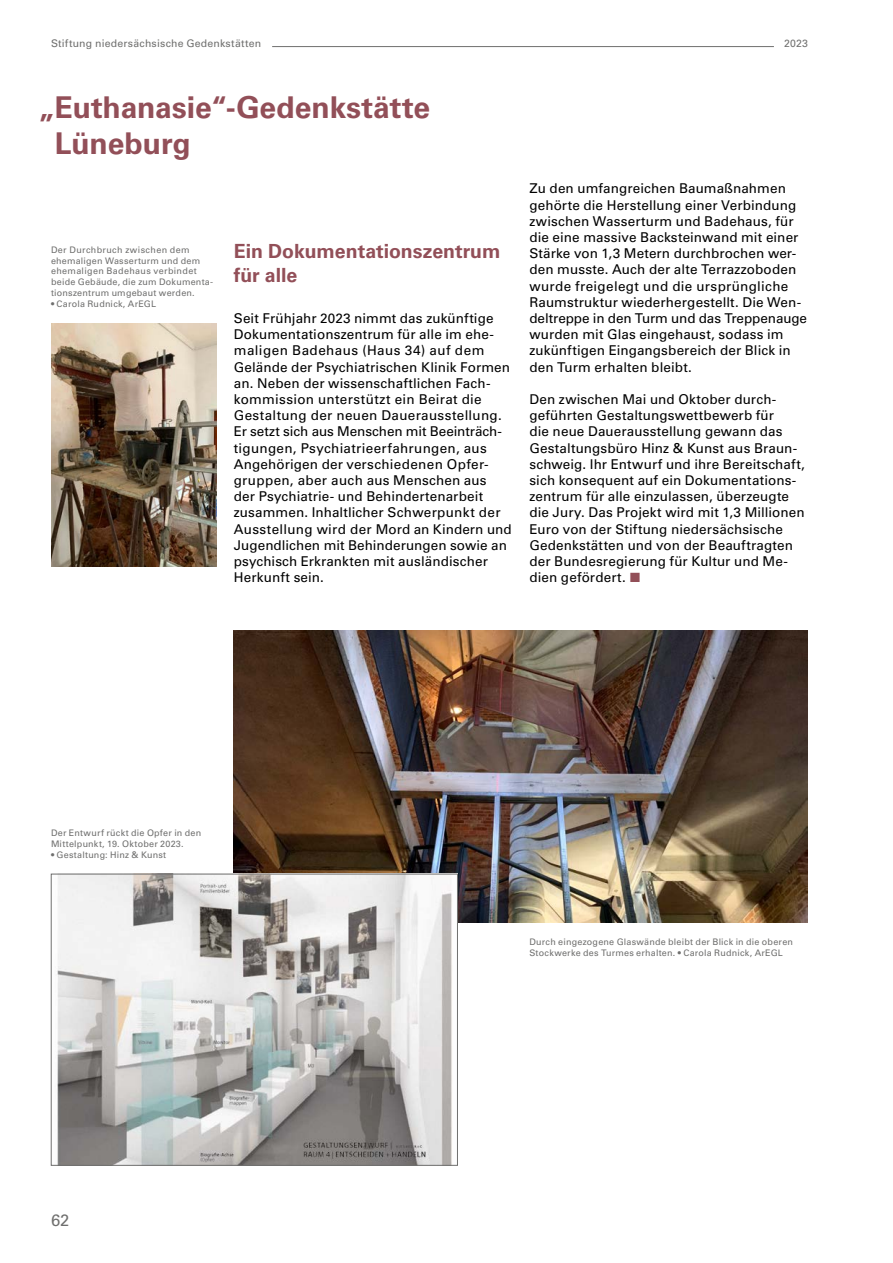
<style>
.page{position:relative;width:893px;height:1263px;background:#fff}
.page>*{position:absolute;margin:0;border:0;box-sizing:border-box;transform-origin:0 0}
.t1{font:700 30px/36px "Univers LT Pro 65";letter-spacing:-.005em;color:#924f58}
.t2{font:700 19.5px/23.4px "Univers LT Pro 65";color:#924f58}
.t3{font:16.5px "Univers LT Pro 55 Roman";color:#6f6f6e}
.t4{font:13.5px/16.2px "Univers LT Pro 55 Roman";letter-spacing:.01em;color:#000}
.t5{font:10.5px "Univers LT Pro 55 Roman";letter-spacing:.02em;color:#6f6f6e}
.t6{font:9px/10.8px "Univers LT Pro 55 Roman";letter-spacing:.025em;color:#6f6f6e}
.s1{color:#924f58}
</style>
<div class="page">
<img style="left:51px;top:323px;width:166px;height:243px">
<img style="left:234px;top:631px;width:574px;height:291px">
<img style="left:57px;top:876px;width:399px;height:287px">
<div style="left:51px;top:874px;width:407px;height:291px;border:1px solid #6f6f6e"></div>
<hr style="left:272px;top:46px;width:502px;height:1px;background:#6f6f6e">
<p class="t5" style="left:51px;top:37px;width:212px">Stiftung niedersächsische Gedenkstätten</p>
<p class="t5" style="left:784px;top:37px;width:25px">2023</p>
<h1 class="t1" style="left:55px;top:89px;width:377px;text-indent:-16px">„Euthanasie“-Gedenkstätte<br>Lüneburg</h1>
<p class="t6" style="left:51px;top:244px;width:164px">Der Durchbruch zwischen dem ehemaligen Wasserturm und dem ehemaligen Badehaus verbindet beide Gebäude, die zum Dokumenta&shy;tionszentrum umgebaut werden.</p>
<p class="t6" style="left:51px;top:298px;width:107px">• Carola Rudnick, ArEGL</p>
<h2 class="t2" style="left:234px;top:240px;width:268px">Ein Dokumentationszentrum für alle</h2>
<p class="t4" style="left:234px;top:310px;width:279px">Seit Frühjahr 2023 nimmt das zukünftige Dokumentationszentrum für alle im ehe&shy;maligen Badehaus (Haus 34) auf dem Gelände der Psychiatrischen Klinik Formen an. Neben der wissenschaftlichen Fach&shy;kommission unterstützt ein Beirat die Gestaltung der neuen Dauerausstellung.<br>Er setzt sich aus Menschen mit Beeinträch&shy;tigungen, Psychiatrieerfahrungen, aus Angehörigen der verschiedenen Opfer&shy;gruppen, aber auch aus Menschen aus<br>der Psychiatrie- und Behindertenarbeit zusammen. Inhaltlicher Schwerpunkt der Ausstellung wird der Mord an Kindern und Jugendlichen mit Behinderungen sowie an psychisch Erkrankten mit ausländischer Herkunft sein.</p>
<p class="t4" style="left:529px;top:181px;width:279px">Zu den umfangreichen Baumaßnahmen gehörte die Herstellung einer Verbindung zwischen Wasserturm und Badehaus, für die eine massive Backsteinwand mit einer Stärke von 1,3 Metern durchbrochen wer&shy;den musste. Auch der alte Terrazzoboden wurde freigelegt und die ursprüngliche Raumstruktur wiederhergestellt. Die Wen&shy;deltreppe in den Turm und das Treppenauge wurden mit Glas eingehaust, sodass im zukünftigen Eingangsbereich der Blick in den Turm erhalten bleibt.</p>
<p class="t4" style="left:529px;top:391px;width:277px">Den zwischen Mai und Oktober durch&shy;geführten Gestaltungswettbewerb für<br>die neue Dauerausstellung gewann das Gestaltungsbüro Hinz &amp; Kunst aus Braun&shy;schweig. Ihr Entwurf und ihre Bereitschaft, sich konsequent auf ein Dokumentations&shy;zentrum für alle einzulassen, überzeugte die Jury. Das Projekt wird mit 1,3 Millionen Euro von der Stiftung niedersächsische Gedenkstätten und von der Beauftragten der Bundesregierung für Kultur und Me&shy;dien gefördert. <span class="s1">◼</span></p>
<p class="t6" style="left:51px;top:827px;width:152px">Der Entwurf rückt die Opfer in den<br>Mittelpunkt, 19. Oktober 2023.</p>
<p class="t6" style="left:51px;top:849px;width:117px">• Gestaltung: Hinz &amp; Kunst</p>
<p class="t6" style="left:529px;top:937px;width:265px">Durch eingezogene Glaswände bleibt der Blick in die oberen<br>Stockwerke des Turmes erhalten. • Carola Rudnick, ArEGL</p>
<p class="t3" style="left:51px;top:1210px;width:20px">62</p>
</div>
